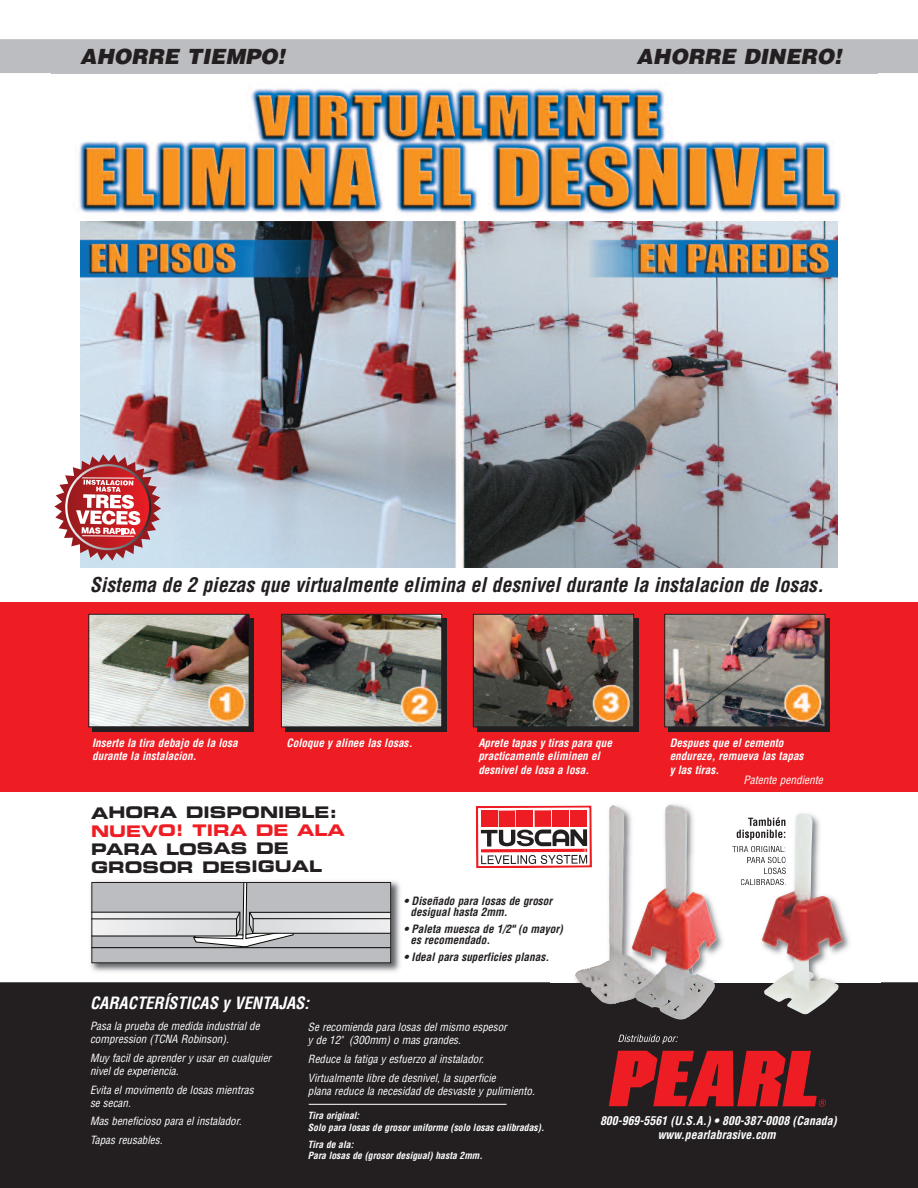
<style>
.page{position:relative;width:918px;height:1188px;background:#fff}
.page>*{position:absolute;margin:0;border:0;box-sizing:border-box;transform-origin:0 0}
.t1{font:italic 900 21px "Helvetica";color:#231f20}
.t2{font:italic 700 condensed 19.95px "Helvetica";color:#231f20}
.t3{font:italic 700 condensed 16.5px "Helvetica";color:#fff}
.t4{font:16.05px/18px "Eurostile Bold Extended Two";color:#231f20}
.t5{font:16.05px "Eurostile Bold Extended Two";color:#ee1d23}
.t6{font:italic 700 condensed 11.85px/14.2px "Helvetica";color:#fff;text-align:center}
.t7{font:italic 700 condensed 11.25px/13.5px "Helvetica";color:#fff}
.t8{font:italic 700 condensed 11.25px/11.2px "Helvetica";color:#231f20}
.t9{font:italic condensed 11.25px "Helvetica";color:#fff}
.t10{font:italic condensed 11.1px/13.2px "Helvetica";color:#fff}
.t11{font:italic 700 condensed 9.6px/11.6px "Helvetica";color:#fff}
.t12{font:italic condensed 9.6px "Helvetica";color:#fff}
</style>
<div class="page">
<div style="left:0;top:603px;width:918px;height:189px;background:#ee1d23"></div>
<div style="left:93px;top:618px;width:161px;height:113px;background:#231f20"></div>
<img style="left:90px;top:616px;width:157px;height:109px">
<div style="left:88px;top:614px;width:161px;height:113px;border:1px solid #231f20"></div>
<div style="left:285px;top:618px;width:162px;height:113px;background:#231f20"></div>
<img style="left:283px;top:616px;width:157px;height:109px">
<div style="left:281px;top:614px;width:161px;height:113px;border:1px solid #231f20"></div>
<div style="left:477px;top:618px;width:161px;height:113px;background:#231f20"></div>
<img style="left:475px;top:616px;width:157px;height:109px">
<div style="left:473px;top:614px;width:161px;height:113px;border:1px solid #231f20"></div>
<div style="left:669px;top:618px;width:161px;height:113px;background:#231f20"></div>
<img style="left:666px;top:616px;width:157px;height:109px">
<div style="left:664px;top:614px;width:161px;height:113px;border:1px solid #231f20"></div>
<div style="left:0;top:982px;width:918px;height:206px;background:#231f20"></div>
<img style="left:51px;top:73px;width:826px;height:149px">
<svg style="left:609px;top:1051px;width:217px;height:56px"></svg>
<hr style="left:309px;top:1104px;width:198px;height:1px;background:#fff">
<div style="left:0;top:39px;width:918px;height:34px;background:#bcbdc0"></div>
<img style="left:81px;top:221px;width:756px;height:347px">
<img style="left:54px;top:454px;width:107px;height:107px">
<img style="left:90px;top:881px;width:310px;height:91px">
<div style="left:92px;top:882px;width:299px;height:81px;background:#bcbdc0"></div>
<svg style="left:93px;top:884px;width:296px;height:63px"></svg>
<hr style="left:92px;top:947px;width:299px;height:1px;background:#040503">
<div style="left:91px;top:882px;width:300px;height:81px;border:1px solid #231f20"></div>
<img style="left:575px;top:805px;width:39px;height:199px">
<img style="left:717px;top:829px;width:27px;height:123px">
<img style="left:717px;top:982px;width:21px;height:1px">
<img style="left:619px;top:1035px;width:59px;height:5px">
<img style="left:614px;top:805px;width:17px;height:199px">
<svg style="left:614px;top:981px;width:17px;height:3px"></svg>
<img style="left:631px;top:804px;width:86px;height:216px">
<svg style="left:476px;top:805px;width:116px;height:63px"></svg>
<img style="left:748px;top:846px;width:13px;height:6px">
<img style="left:748px;top:857px;width:13px;height:6px">
<img style="left:747px;top:879px;width:13px;height:6px">
<img style="left:748px;top:817px;width:13px;height:9px">
<img style="left:747px;top:831px;width:13px;height:9px">
<img style="left:747px;top:982px;width:135px;height:1px">
<svg style="left:732px;top:846px;width:16px;height:17px"></svg>
<svg style="left:741px;top:879px;width:6px;height:6px"></svg>
<svg style="left:737px;top:830px;width:10px;height:9px"></svg>
<img style="left:761px;top:813px;width:82px;height:202px">
<h1 class="t1" style="left:80px;top:44px;width:206px">AHORRE TIEMPO!</h1>
<h1 class="t1" style="left:637px;top:44px;width:206px">AHORRE DINERO!</h1>
<h2 class="t2" style="left:90px;top:573px;width:735px">Sistema de 2 piezas que virtualmente elimina el desnivel durante la instalacion de losas.</h2>
<p class="t7" style="left:92px;top:736px;width:147px">Inserte la tira debajo de la losa durante la instalacion.</p>
<p class="t7" style="left:287px;top:736px;width:127px">Coloque y alinee las losas.</p>
<p class="t7" style="left:478px;top:736px;width:135px">Aprete tapas y tiras para que practicamente eliminen el desnivel de losa a losa.</p>
<p class="t7" style="left:670px;top:736px;width:135px">Despues que el cemento endureze, remueva las tapas y las tiras.</p>
<p class="t9" style="left:743px;top:774px;width:81px">Patente pendiente</p>
<h3 class="t4" style="left:91px;top:805px;width:248px">AHORA DISPONIBLE:</h3>
<h3 class="t5" style="left:91px;top:825px;width:255px">NUEVO! TIRA DE ALA</h3>
<h3 class="t4" style="left:91px;top:841px;width:232px">PARA LOSAS DE<br>GROSOR DESIGUAL</h3>
<p class="t8" style="left:411px;top:895px;width:143px;text-indent:-7px">• Diseñado para losas de grosor desigual hasta 2mm.</p>
<p class="t8" style="left:411px;top:923px;width:154px;text-indent:-7px">• Paleta muesca de 1/2" (o mayor) es recomendado.</p>
<p class="t8" style="left:404px;top:951px;width:147px">• Ideal para superficies planas.</p>
<h3 class="t3" style="left:90px;top:993px;width:220px">CARACTERÍSTICAS y VENTAJAS:</h3>
<p class="t10" style="left:90px;top:1019px;width:171px">Pasa la prueba de medida industrial de compression (TCNA Robinson).</p>
<p class="t10" style="left:90px;top:1051px;width:183px">Muy facil de aprender y usar en cualquier nivel de experiencia.</p>
<p class="t10" style="left:90px;top:1083px;width:165px">Evita el movimento de losas mientras se secan.</p>
<p class="t10" style="left:90px;top:1112px;width:153px;line-height:18.6px">Mas beneficioso para el instalador.<br>Tapas reusables.</p>
<p class="t6" style="left:600px;top:1113px;width:238px">800-969-5561 (U.S.A.) • 800-387-0008 (Canada) www.pearlabrasive.com</p>
<p class="t10" style="left:308px;top:1021px;width:201px">Se recomienda para losas del mismo espesor y de 12" (300mm) o mas grandes.</p>
<p class="t10" style="left:308px;top:1050px;width:189px;line-height:18.6px">Reduce la fatiga y esfuerzo al instalador.<br>Virtualmente libre de desnivel, la superficie</p>
<p class="t10" style="left:308px;top:1085px;width:228px">plana reduce la necesidad de desvaste y pulimiento.</p>
<p class="t11" style="left:308px;top:1110px;width:238px">Tira original:<br>Solo para losas de grosor uniforme (solo losas calibradas).</p>
<p class="t11" style="left:308px;top:1139px;width:176px">Tira de ala:<br>Para losas de (grosor desigual) hasta 2mm.</p>
<p class="t12" style="left:618px;top:1033px;width:61px">Distribuido por:</p>
</div>
